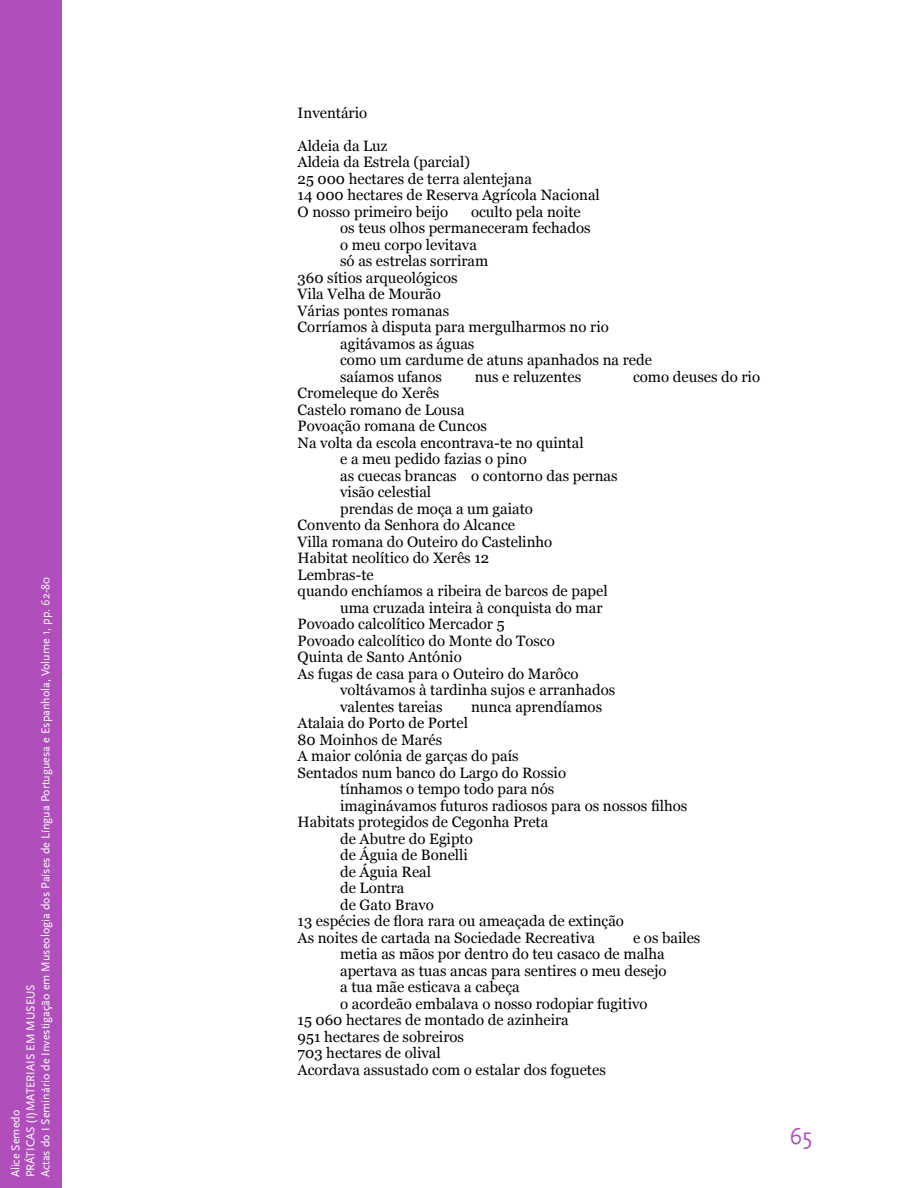
<style>
.page{position:relative;width:918px;height:1188px;background:#fff}
.page>*{position:absolute;margin:0;border:0;box-sizing:border-box;transform-origin:0 0}
.t1{font:24px "Scala Sans Pro";color:#b04fbb}
.t2{font:15px/16.5px "Georgia";color:#000}
.t3{font:12px/15px "Scala Sans Pro";color:#fff}
</style>
<div class="page">
<div style="left:0;top:0;width:62px;height:1188px;background:#b04fbb"></div>
<p class="t3" style="left:9px;top:1177px;width:602px;rotate:-90deg">Alice Semedo<br>PRÁTICAS (I)MATERIAIS EM MUSEUS<br>Actas do I Seminário de Investigação em Museologia dos Países de Língua Portuguesa e Espanhola, Volume 1, pp. 62-80</p>
<p class="t2" style="left:298px;top:105px;width:71px">Inventário</p>
<p class="t2" style="left:298px;top:138px;width:304px">Aldeia da Luz<br>Aldeia da Estrela (parcial)<br>25 000 hectares de terra alentejana<br>14 000 hectares de Reserva Agrícola Nacional<br>O nosso primeiro beijo</p>
<p class="t2" style="left:471px;top:204px;width:111px">oculto pela noite</p>
<p class="t2" style="left:340px;top:221px;width:252px">os teus olhos permaneceram fechados</p>
<p class="t2" style="left:340px;top:237px;width:138px">o meu corpo levitava</p>
<p class="t2" style="left:340px;top:254px;width:150px">só as estrelas sorriram</p>
<p class="t2" style="left:298px;top:270px;width:162px">360 sítios arqueológicos</p>
<p class="t2" style="left:298px;top:287px;width:145px">Vila Velha de Mourão</p>
<p class="t2" style="left:298px;top:303px;width:153px">Várias pontes romanas</p>
<p class="t2" style="left:298px;top:320px;width:313px">Corríamos à disputa para mergulharmos no rio</p>
<p class="t2" style="left:340px;top:336px;width:136px">agitávamos as águas</p>
<p class="t2" style="left:340px;top:353px;width:313px">como um cardume de atuns apanhados na rede</p>
<p class="t2" style="left:340px;top:369px;width:103px">saíamos ufanos</p>
<p class="t2" style="left:475px;top:369px;width:108px">nus e reluzentes</p>
<p class="t2" style="left:633px;top:369px;width:129px">como deuses do rio</p>
<p class="t2" style="left:298px;top:386px;width:143px">Cromeleque do Xerês</p>
<p class="t2" style="left:298px;top:402px;width:168px">Castelo romano de Lousa</p>
<p class="t2" style="left:298px;top:419px;width:191px">Povoação romana de Cuncos</p>
<p class="t2" style="left:298px;top:435px;width:288px">Na volta da escola encontrava-te no quintal</p>
<p class="t2" style="left:340px;top:452px;width:188px">e a meu pedido fazias o pino</p>
<p class="t2" style="left:340px;top:468px;width:279px">as cuecas brancas o contorno das pernas</p>
<p class="t2" style="left:340px;top:485px;width:93px">visão celestial</p>
<p class="t2" style="left:340px;top:501px;width:194px">prendas de moça a um gaiato</p>
<p class="t2" style="left:298px;top:518px;width:219px">Convento da Senhora do Alcance</p>
<p class="t2" style="left:298px;top:534px;width:256px">Villa romana do Outeiro do Castelinho</p>
<p class="t2" style="left:298px;top:551px;width:193px">Habitat neolítico do Xerês 12</p>
<p class="t2" style="left:298px;top:567px;width:78px">Lembras-te</p>
<p class="t2" style="left:298px;top:584px;width:312px">quando enchíamos a ribeira de barcos de papel</p>
<p class="t2" style="left:340px;top:600px;width:264px">uma cruzada inteira à conquista do mar</p>
<p class="t2" style="left:298px;top:617px;width:209px">Povoado calcolítico Mercador 5</p>
<p class="t2" style="left:298px;top:633px;width:259px">Povoado calcolítico do Monte do Tosco</p>
<p class="t2" style="left:298px;top:650px;width:166px">Quinta de Santo António</p>
<p class="t2" style="left:298px;top:666px;width:282px">As fugas de casa para o Outeiro do Marôco</p>
<p class="t2" style="left:340px;top:683px;width:277px">voltávamos à tardinha sujos e arranhados</p>
<p class="t2" style="left:340px;top:699px;width:104px">valentes tareias</p>
<p class="t2" style="left:471px;top:699px;width:133px">nunca aprendíamos</p>
<p class="t2" style="left:298px;top:716px;width:172px">Atalaia do Porto de Portel</p>
<p class="t2" style="left:298px;top:732px;width:146px">80 Moinhos de Marés</p>
<p class="t2" style="left:298px;top:749px;width:223px">A maior colónia de garças do país</p>
<p class="t2" style="left:298px;top:765px;width:270px">Sentados num banco do Largo do Rossio</p>
<p class="t2" style="left:340px;top:782px;width:216px">tínhamos o tempo todo para nós</p>
<p class="t2" style="left:340px;top:798px;width:349px">imaginávamos futuros radiosos para os nossos filhos</p>
<p class="t2" style="left:298px;top:815px;width:252px">Habitats protegidos de Cegonha Preta</p>
<p class="t2" style="left:340px;top:831px;width:134px">de Abutre do Egipto</p>
<p class="t2" style="left:340px;top:848px;width:129px">de Águia de Bonelli</p>
<p class="t2" style="left:340px;top:864px;width:92px">de Águia Real</p>
<p class="t2" style="left:340px;top:881px;width:66px">de Lontra</p>
<p class="t2" style="left:340px;top:897px;width:95px">de Gato Bravo</p>
<p class="t2" style="left:298px;top:914px;width:328px">13 espécies de flora rara ou ameaçada de extinção</p>
<p class="t2" style="left:298px;top:930px;width:299px">As noites de cartada na Sociedade Recreativa</p>
<p class="t2" style="left:633px;top:930px;width:69px">e os bailes</p>
<p class="t2" style="left:340px;top:947px;width:326px">metia as mãos por dentro do teu casaco de malha</p>
<p class="t2" style="left:340px;top:963px;width:328px">apertava as tuas ancas para sentires o meu desejo</p>
<p class="t2" style="left:340px;top:980px;width:181px">a tua mãe esticava a cabeça</p>
<p class="t2" style="left:340px;top:996px;width:309px">o acordeão embalava o nosso rodopiar fugitivo</p>
<p class="t2" style="left:298px;top:1013px;width:273px">15 060 hectares de montado de azinheira</p>
<p class="t2" style="left:298px;top:1029px;width:168px">951 hectares de sobreiros</p>
<p class="t2" style="left:298px;top:1046px;width:145px">703 hectares de olival</p>
<p class="t2" style="left:298px;top:1062px;width:310px">Acordava assustado com o estalar dos foguetes</p>
<h1 class="t1" style="left:789px;top:1124px;width:24px">65</h1>
</div>
